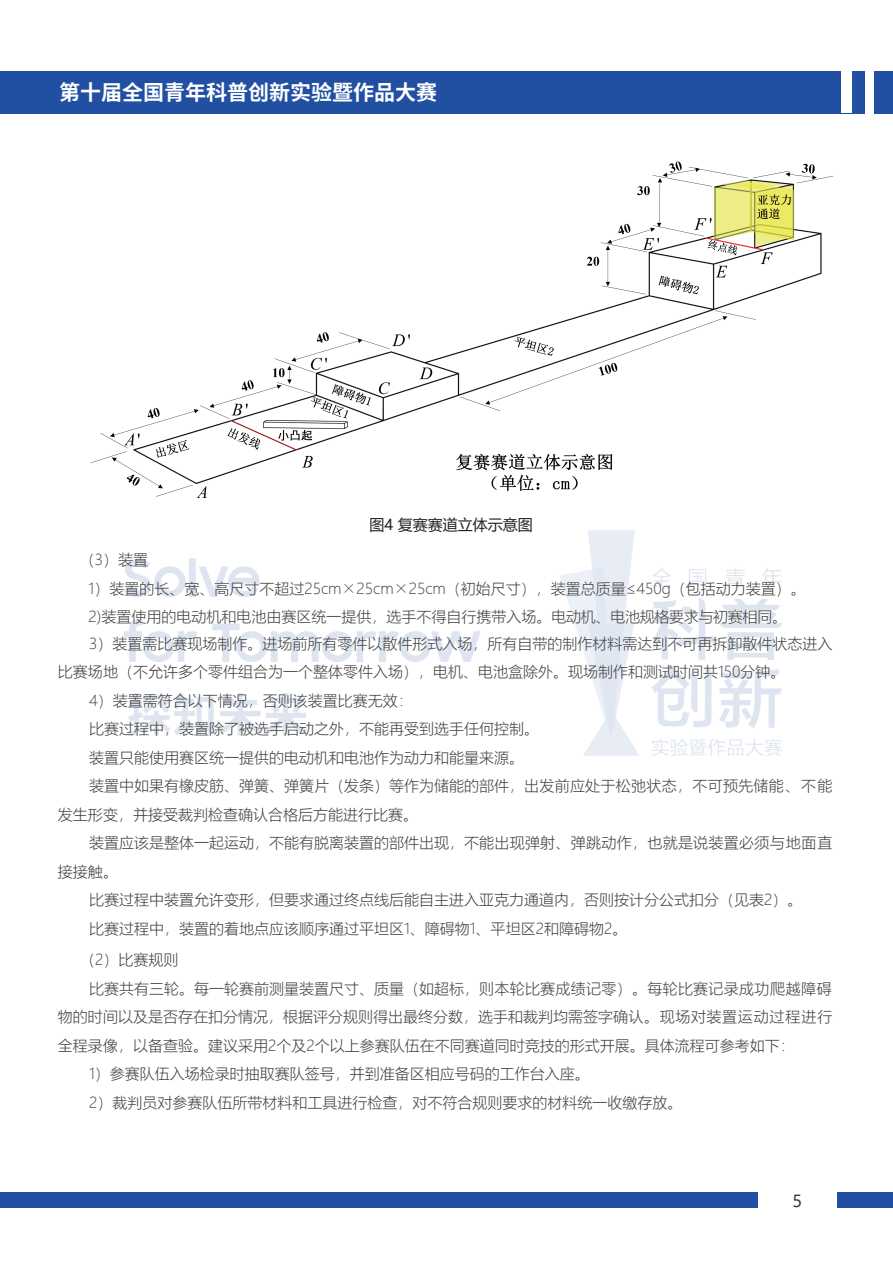
<style>
.page{position:relative;width:893px;height:1263px;background:#fff}
.page>*{position:absolute;margin:0;border:0;box-sizing:border-box;transform-origin:0 0}
.t1{font:700 21px "Source Han Sans CN";color:#fff}
.t2{font:16.5px "Microsoft Ya Hei";color:#3e3e3f}
.t3{font:300 15px/28.5px "Microsoft Ya Hei";color:#3e3e3f}
.t4{font:300 15px "Microsoft Ya Hei";letter-spacing:.02em;color:#3e3e3f}
.t5{font:15px "Microsoft Ya Hei";color:#231f20}
.s1{font-family:"Adobe Song Std"}
</style>
<div class="page">
<img style="left:90px;top:161px;width:743px;height:337px">
<img style="left:123px;top:558px;width:358px;height:178px">
<img style="left:560px;top:530px;width:222px;height:226px">
<div style="left:0;top:1192px;width:893px;height:16px;background:#2150a3"></div>
<div style="left:758px;top:1191px;width:78px;height:19px;background:#fff"></div>
<div style="left:0;top:71px;width:893px;height:42px;background:#2150a3"></div>
<div style="left:841px;top:63px;width:11px;height:50px;background:#fff"></div>
<div style="left:865px;top:68px;width:9px;height:51px;background:#fff"></div>
<h1 class="t1" style="left:59px;top:81px;width:379px">第十届全国青年科普创新实验暨作品大赛</h1>
<p class="t5" style="left:369px;top:515px;width:165px">图4 复赛赛道立体示意图</p>
<p class="t3" style="left:89px;top:545px;width:719px;text-indent:-9px">（3）装置<br>1）装置的长、宽、高尺寸不超过25cm<span class="s1">×</span>25cm<span class="s1">×</span>25cm（初始尺寸），装置总质量≤450g（包括动力装置）。<br>2)装置使用的电动机和电池由赛区统一提供，选手不得自行携带入场。电动机、电池规格要求与初赛相同。</p>
<p class="t3" style="left:89px;top:629px;width:745px">3）装置需比赛现场制作。进场前所有零件以散件形式入场，所有自带的制作材料需达到不可再拆卸散件状态进入</p>
<p class="t3" style="left:58px;top:657px;width:729px">比赛场地（不允许多个零件组合为一个整体零件入场），电机、电池盒除外。现场制作和测试时间共150分钟。</p>
<p class="t3" style="left:89px;top:686px;width:325px">4）装置需符合以下情况，否则该装置比赛无效：</p>
<p class="t3" style="left:89px;top:714px;width:452px">比赛过程中，装置除了被选手启动之外，不能再受到选手任何控制。</p>
<p class="t3" style="left:89px;top:743px;width:437px">装置只能使用赛区统一提供的电动机和电池作为动力和能量来源。</p>
<p class="t3" style="left:89px;top:771px;width:745px">装置中如果有橡皮筋、弹簧、弹簧片（发条）等作为储能的部件，出发前应处于松弛状态，不可预先储能、不能</p>
<p class="t3" style="left:58px;top:800px;width:362px">发生形变，并接受裁判检查确认合格后方能进行比赛。</p>
<p class="t3" style="left:89px;top:828px;width:745px">装置应该是整体一起运动，不能有脱离装置的部件出现，不能出现弹射、弹跳动作，也就是说装置必须与地面直</p>
<p class="t3" style="left:58px;top:857px;width:61px">接接触。</p>
<p class="t3" style="left:89px;top:885px;width:715px">比赛过程中装置允许变形，但要求通过终点线后能自主进入亚克力通道内，否则按计分公式扣分（见表2）。</p>
<p class="t3" style="left:89px;top:914px;width:540px">比赛过程中，装置的着地点应该顺序通过平坦区1、障碍物1、平坦区2和障碍物2。</p>
<p class="t3" style="left:80px;top:945px;width:100px">（2）比赛规则</p>
<p class="t4" style="left:89px;top:978px;width:744px">比赛共有三轮。每一轮赛前测量装置尺寸、质量（如超标，则本轮比赛成绩记零）。每轮比赛记录成功爬越障碍</p>
<p class="t3" style="left:58px;top:1002px;width:776px">物的时间以及是否存在扣分情况，根据评分规则得出最终分数，选手和裁判均需签字确认。现场对装置运动过程进行</p>
<p class="t3" style="left:58px;top:1031px;width:738px">全程录像，以备查验。建议采用2个及2个以上参赛队伍在不同赛道同时竞技的形式开展。具体流程可参考如下：</p>
<p class="t3" style="left:89px;top:1059px;width:502px">1）参赛队伍入场检录时抽取赛队签号，并到准备区相应号码的工作台入座。</p>
<p class="t3" style="left:89px;top:1088px;width:595px">2）裁判员对参赛队伍所带材料和工具进行检查，对不符合规则要求的材料统一收缴存放。</p>
<p class="t2" style="left:792px;top:1190px;width:11px">5</p>
</div>
